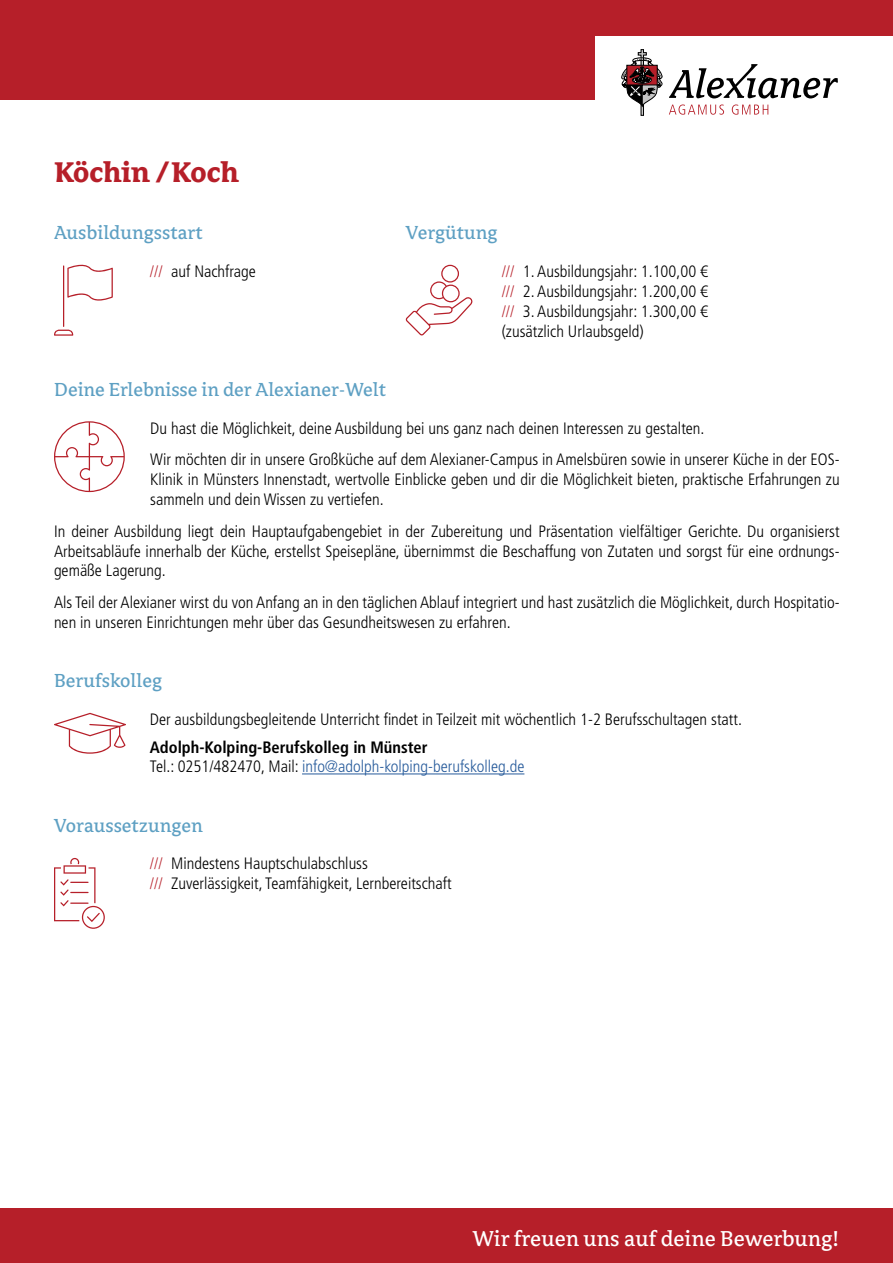
<style>
.page{position:relative;width:893px;height:1263px;background:#fff}
.page>*{position:absolute;margin:0;border:0;box-sizing:border-box;transform-origin:0 0}
.t1{font:700 31.5px "Avance OT";color:#b61f29}
.t2{font:24px "Avance OT";color:#fff}
.t3{font:21px "Avance OT";color:#5ea0c3}
.t4{font:300 condensed 16.5px/19.8px "Frutiger LT Std";color:#000}
.t5{font:700 condensed 16.5px/19.8px "Frutiger LT Std";color:#000}
.s1{color:#b61f29}
.s2{font-weight:300}
.s3{font-weight:300;color:#275b9b}
</style>
<div class="page">
<div style="left:0;top:1209px;width:893px;height:54px;background:#b61f29"></div>
<svg style="left:622px;top:50px;width:40px;height:65px"></svg>
<svg style="left:669px;top:64px;width:169px;height:51px"></svg>
<div style="left:0;top:0;width:893px;height:35px;background:#b61f29"></div>
<div style="left:0;top:23px;width:595px;height:77px;background:#b61f29"></div>
<hr style="left:63px;top:265px;width:1px;height:62px;background:#b61f29">
<svg style="left:67px;top:264px;width:46px;height:37px"></svg>
<svg style="left:54px;top:330px;width:19px;height:6px"></svg>
<svg style="left:54px;top:421px;width:71px;height:71px"></svg>
<svg style="left:54px;top:713px;width:72px;height:41px"></svg>
<svg style="left:405px;top:265px;width:68px;height:70px"></svg>
<svg style="left:54px;top:858px;width:51px;height:71px"></svg>
<hr style="left:302px;top:773px;width:222px;height:1px;background:#275b9b">
<h1 class="t1" style="left:54px;top:155px;width:186px">Köchin/Koch</h1>
<p class="t3" style="left:54px;top:222px;width:150px">Ausbildungsstart</p>
<p class="t4" style="left:150px;top:262px;width:107px"><span class="s1">///</span> auf Nachfrage</p>
<p class="t3" style="left:406px;top:222px;width:93px">Vergütung</p>
<p class="t4" style="left:502px;top:262px;width:208px;text-align:justify"><span class="s1">///</span> 1. Ausbildungsjahr: 1.100,00 € <span class="s1">///</span> 2. Ausbildungsjahr: 1.200,00 € <span class="s1">///</span> 3. Ausbildungsjahr: 1.300,00 € (zusätzlich Urlaubsgeld)</p>
<p class="t3" style="left:54px;top:379px;width:334px">Deine Erlebnisse in der Alexianer-Welt</p>
<p class="t4" style="left:150px;top:412px;width:691px;line-height:31.8px">Du hast die Möglichkeit, deine Ausbildung bei uns ganz nach deinen Interessen zu gestalten.<br>Wir möchten dir in unsere Großküche auf dem Alexianer-Campus in Amelsbüren sowie in unserer Küche in der EOS-</p>
<p class="t4" style="left:150px;top:470px;width:691px">Klinik in Münsters Innenstadt, wertvolle Einblicke geben und dir die Möglichkeit bieten, praktische Erfahrungen zu sammeln und dein Wissen zu vertiefen.</p>
<p class="t4" style="left:54px;top:521px;width:787px;text-align:justify">In deiner Ausbildung liegt dein Hauptaufgabengebiet in der Zubereitung und Präsentation vielfältiger Gerichte. Du organisierst Arbeitsabläufe innerhalb der Küche, erstellst Speisepläne, übernimmst die Beschaffung von Zutaten und sorgst für eine ordnungs&shy;gemäße Lagerung.</p>
<p class="t4" style="left:54px;top:593px;width:787px">Als Teil der Alexianer wirst du von Anfang an in den täglichen Ablauf integriert und hast zusätzlich die Möglichkeit, durch Hospitatio&shy;nen in unseren Einrichtungen mehr über das Gesundheitswesen zu erfahren.</p>
<p class="t3" style="left:54px;top:670px;width:110px">Berufskolleg</p>
<p class="t4" style="left:150px;top:710px;width:594px">Der ausbildungsbegleitende Unterricht findet in Teilzeit mit wöchentlich 1-2 Berufsschultagen statt.</p>
<p class="t5" style="left:150px;top:737px;width:376px">Adolph-Kolping-Berufskolleg in Münster<br><span class="s2">Tel.: 0251/482470, Mail:</span> <span class="s3">info@adolph-kolping-berufskolleg.de</span></p>
<p class="t3" style="left:54px;top:814px;width:150px">Voraussetzungen</p>
<p class="t4" style="left:150px;top:854px;width:303px"><span class="s1">///</span> Mindestens Hauptschulabschluss<br><span class="s1">///</span> Zuverlässigkeit, Teamfähigkeit, Lernbereitschaft</p>
<h2 class="t2" style="left:473px;top:1226px;width:368px">Wir freuen uns auf deine Bewerbung!</h2>
</div>
